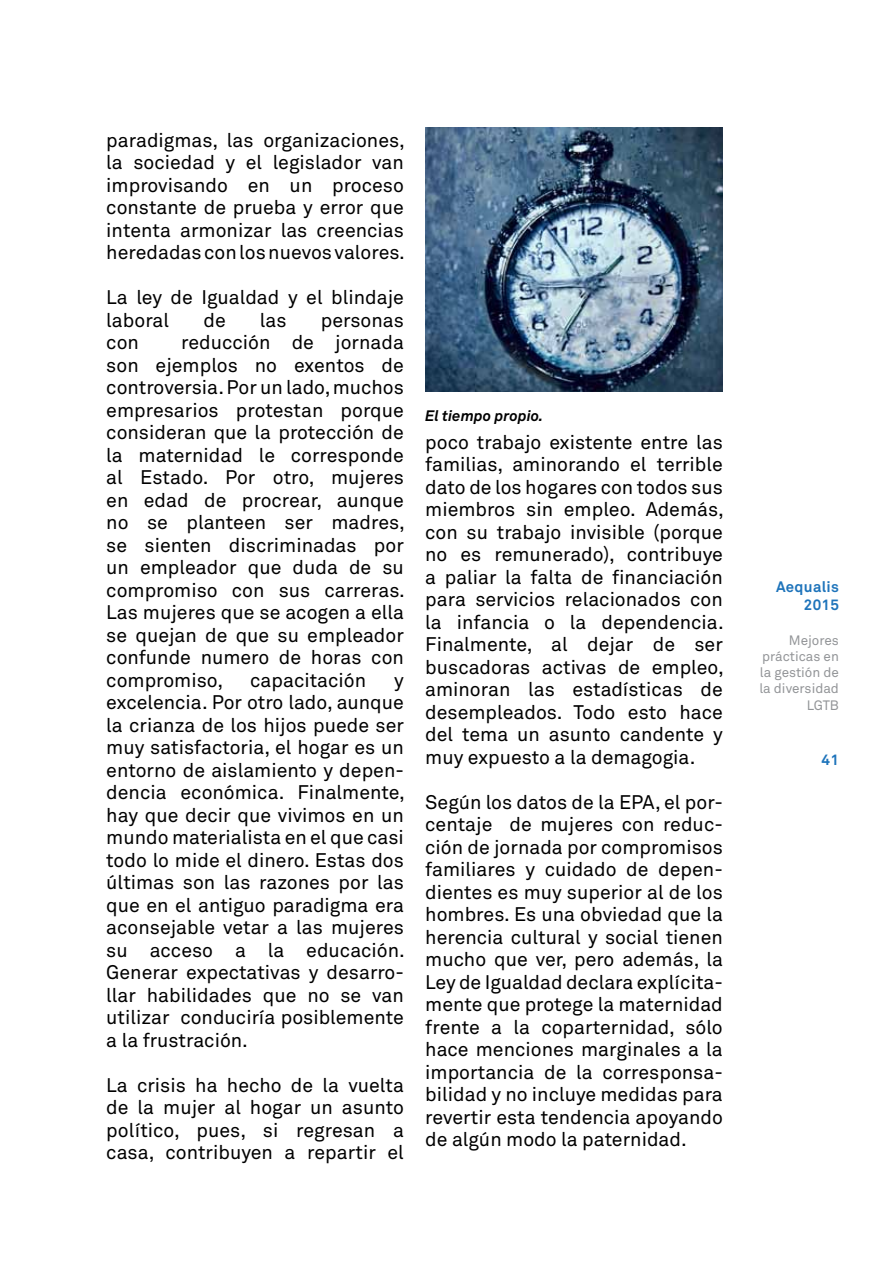
<style>
.page{position:relative;width:893px;height:1263px;background:#fff}
.page>*{position:absolute;margin:0;border:0;box-sizing:border-box;transform-origin:0 0}
.t1{font:19.5px/22.5px "Akkurat";color:#000;text-align:justify}
.t2{font:italic 700 15px "Akkurat";color:#000}
.t3{font:700 15px/18px "Akkurat";letter-spacing:.02em;color:#1e74bb;text-align:right}
.t4{font:13.5px/16.2px "Akkurat";color:#939598;text-align:right}
</style>
<div class="page">
<img style="left:425px;top:128px;width:298px;height:263px">
<p class="t1" style="left:106px;top:129px;width:300px">paradigmas, las organizaciones, la sociedad y el legislador van improvisando en un proceso constante de prueba y error que intenta armonizar las creencias heredadas con los nuevos valores.</p>
<p class="t1" style="left:106px;top:287px;width:299px">La ley de Igualdad y el blindaje laboral</p>
<p class="t1" style="left:203px;top:309px;width:24px">de</p>
<p class="t1" style="left:260px;top:309px;width:28px">las</p>
<p class="t1" style="left:321px;top:309px;width:85px">personas</p>
<p class="t1" style="left:106px;top:332px;width:300px;text-indent:75px">reducción de jornada son ejemplos no exentos de controversia. Por un lado, muchos empresarios protestan porque consideran que la protección de la maternidad le corresponde al Estado. Por otro, mujeres en edad de procrear, aunque no se planteen ser madres, se sienten discriminadas por un empleador que duda de su compromiso con sus carreras.<br>Las mujeres que se acogen a ella se quejan de que su empleador confunde numero de horas con compromiso,</p>
<p class="t1" style="left:106px;top:332px;width:34px">con</p>
<p class="t1" style="left:250px;top:669px;width:117px">capacitación</p>
<p class="t1" style="left:106px;top:669px;width:300px;text-indent:288px">y excelencia. Por otro lado, aunque la crianza de los hijos puede ser muy satisfactoria, el hogar es un entorno de aislamiento y depen&shy;dencia económica. Finalmente, hay que decir que vivimos en un mundo materialista en el que casi todo lo mide el dinero. Estas dos últimas son las razones por las que en el antiguo paradigma era aconsejable vetar a las mujeres su acceso a la educación.<br>Generar expectativas y desarro&shy;llar habilidades que no se van utilizar conduciría posiblemente a la frustración.</p>
<p class="t1" style="left:106px;top:1074px;width:299px">La crisis ha hecho de la vuelta de la mujer al hogar un asunto político, pues, si regresan a casa, contribuyen a repartir el</p>
<p class="t2" style="left:425px;top:406px;width:120px">El tiempo propio.</p>
<p class="t1" style="left:425px;top:431px;width:300px">poco trabajo existente entre las familias, aminorando el terrible dato de los hogares con todos sus miembros sin empleo. Además, con su trabajo invisible (porque no es remunerado), contribuye a paliar la falta de financiación para servicios relacionados con la infancia o la dependencia.<br>Finalmente, al dejar de ser buscadoras activas de empleo, aminoran las estadísticas de desempleados. Todo esto hace del tema un asunto candente y muy expuesto a la demagogia.</p>
<p class="t1" style="left:425px;top:791px;width:299px">Según los datos de la EPA, el por&shy;centaje de mujeres con reduc&shy;ción de jornada por compromisos familiares y cuidado de depen&shy;dientes es muy superior al de los hombres. Es una obviedad que la herencia cultural y social tienen mucho que ver, pero además, la Ley de Igualdad declara explícita&shy;mente que protege la maternidad frente a la coparternidad, sólo hace menciones marginales a la importancia de la corresponsa&shy;bilidad y no incluye medidas para revertir esta tendencia apoyando de algún modo la paternidad.</p>
<p class="t3" style="left:776px;top:577px;width:64px">Aequalis<br>2015</p>
<p class="t4" style="left:759px;top:632px;width:81px">Mejores prácticas en la gestión de la diversidad<br>LGTB</p>
<p class="t3" style="left:822px;top:751px;width:19px">41</p>
</div>
